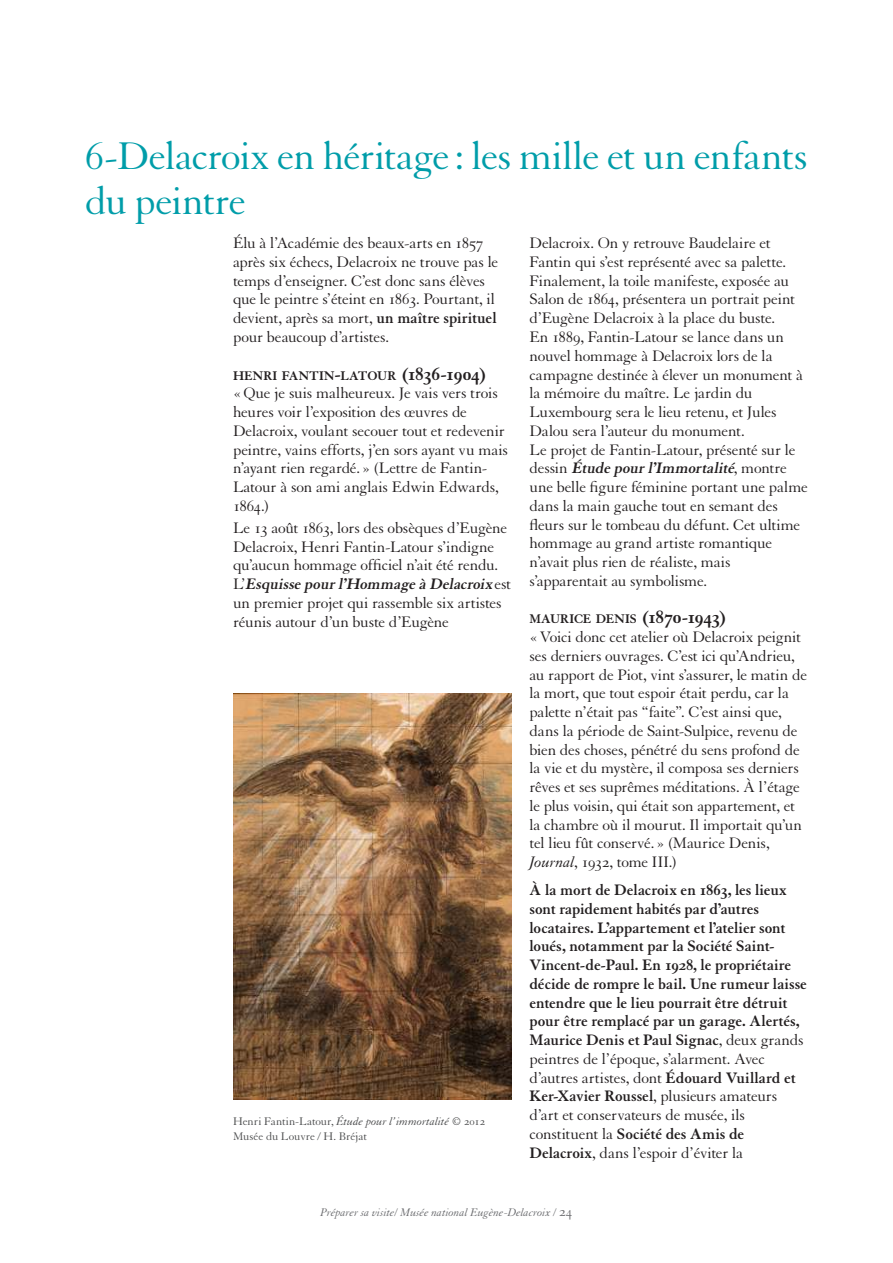
<style>
.page{position:relative;width:893px;height:1263px;background:#fff}
.page>*{position:absolute;margin:0;border:0;box-sizing:border-box;transform-origin:0 0}
.t1{font:42px/45px "Granjon LT Std";color:#009da9}
.t2{font:16.5px/18.8px "Granjon LT Std";letter-spacing:-.015em;color:#231f20}
.t3{font:700 16.5px/18.8px "Granjon LT Std";color:#231f20}
.t4{font:700 13.65px "Granjon LT Std";letter-spacing:-.005em;color:#231f20}
.t5{font:12px/15px "Granjon LT Std";letter-spacing:-.005em;color:#4b4c4d}
.t6{font:italic 12px "Granjon LT Std";color:#6c6d70}
.s1{font-weight:700}
.s2{font-size:19.5px}
.s3{font-weight:700;font-style:italic}
.s4{font-style:italic}
.s5{font-weight:400}
.s6{font-style:normal;font-size:15px}
</style>
<div class="page">
<img style="left:233px;top:693px;width:278px;height:406px">
<h1 class="t1" style="left:85px;top:134px;width:724px">6-Delacroix en héritage : les mille et un enfants du peintre</h1>
<p class="t2" style="left:233px;top:234px;width:267px">Élu à l’Académie des beaux-arts en 1857 après six échecs, Delacroix ne trouve pas le temps d’enseigner. C’est donc sans élèves que le peintre s’éteint en 1863. Pourtant, il devient, après sa mort, <span class="s1">un maître spirituel </span>pour beaucoup d’artistes.</p>
<p class="t4" style="left:233px;top:368px;width:255px">HENRI FANTIN<span class="s2">-</span>LATOUR <span class="s2">(1836-1904)</span></p>
<p class="t2" style="left:233px;top:384px;width:276px">«Que je suis malheureux. Je vais vers trois heures voir l’exposition des œuvres de Delacroix, voulant secouer tout et redevenir peintre, vains efforts, j’en sors ayant vu mais n’ayant rien regardé. » (Lettre de Fantin-Latour à son ami anglais Edwin Edwards, 1864.)</p>
<p class="t2" style="left:233px;top:519px;width:280px">Le 13 août 1863, lors des obsèques d’Eugène Delacroix, Henri Fantin-Latour s’indigne qu’aucun hommage officiel n’ait été rendu.<br>L’ <span class="s3">Esquisse pourl’Hommage à Delacroix</span> e s t un premier projet qui rassemble six artistes réunis autour d’un buste d’Eugène</p>
<p class="t2" style="left:529px;top:234px;width:280px">Delacroix. On y retrouve Baudelaire et Fantin qui s’est représenté avec sa palette.<br>Finalement, la toile manifeste, exposée au Salon de 1864, présentera un portrait peint d’Eugène Delacroix à la place du buste.<br>En 1889, Fantin-Latour se lance dans un nouvel hommage à Delacroix lors de la campagne destinée à élever un monument à la mémoire du maître. Le jardin du Luxembourg sera le lieu retenu, et Jules Dalou sera l’auteur du monument.<br>Le projet de Fantin-Latour, présenté sur le d e s s i n <span class="s3">Étude pourl’Immortalité</span>, m o n t r e une belle figure féminine portant une palme dans la main gauche tout en semant des fleurs sur le tombeau du défunt. Cet ultime hommage au grand artiste romantique n’avait plus rien de réaliste, mais s’apparentait au symbolisme.</p>
<p class="t4" style="left:529px;top:612px;width:199px">MAURICE DENIS <span class="s2">(1870-1943)</span></p>
<p class="t2" style="left:529px;top:628px;width:279px">«Voici donc cet atelier où Delacroix peignit ses derniers ouvrages. C’est ici qu’Andrieu, au rapport de Piot, vint s’assurer, le matin de la mort, que tout espoir était perdu, car la palette n’était pas “faite”. C’est ainsi que, dans la période de Saint-Sulpice, revenu de bien des choses, pénétré du sens profond de la vie et du mystère, il composa ses derniers rêves et ses suprêmes méditations. À l’étage le plus voisin, qui était son appartement, et la chambre où il mourut. Il importait qu’un tel lieu fût conservé. » (Maurice Denis, <span class="s4">Journal</span>, 1932, tome III.)</p>
<p class="t3" style="left:529px;top:881px;width:279px">À la mort de Delacroix en 1863, les lieux sont rapidement habités par d’autres locataires. L’appartement et l’atelier sont loués, notamment par la Société Saint-Vincent-de-Paul. En 1928, le propriétaire décide de rompre le bail. Une rumeur laisse entendre que le lieu pourrait être détruit pour être remplacé par un garage. Alertés, Maurice Denis et Paul Signac<span class="s5">, deux grands peintres de l’époque, s’alarment. Avec d’autres artistes, dont</span> Édouard Vuillard et Ker-Xavier Roussel<span class="s5">, plusieurs amateurs d’art et conservateurs de musée, ils constituent la</span> Société des Amis de Delacroix<span class="s5">, dans l’espoir d’éviter la</span></p>
<p class="t5" style="left:233px;top:1114px;width:253px">Henri Fantin-Latour, <span class="s4">Étude pour l’immortalité</span> © 2012<br>Musée du Louvre / H. Bréjat</p>
<p class="t6" style="left:320px;top:1205px;width:254px">Préparer sa visite/ Musée national Eugène-Delacroix / <span class="s6">24</span></p>
</div>
